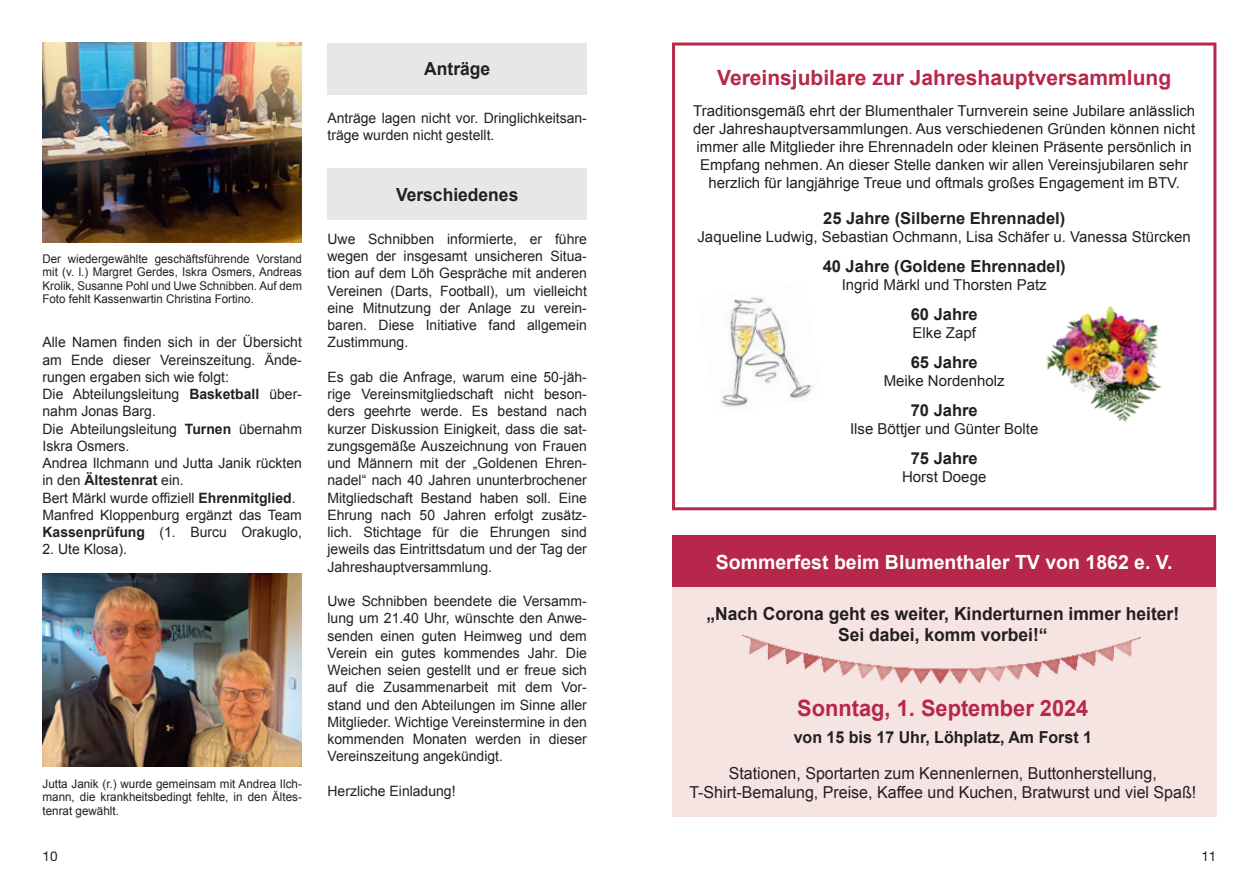
<style>
.page{position:relative;width:1259px;height:893px;background:#fff}
.page>*{position:absolute;margin:0;border:0;box-sizing:border-box;transform-origin:0 0}
.t1{font:700 22.5px "Arial";color:#b6274b}
.t2{font:700 21px "Arial";color:#b6274b}
.t3{font:700 19.5px "Arial";color:#fff}
.t4{font:700 18px/21px "Arial";color:#231f20;text-align:center}
.t5{font:16.5px/19.5px "Arial";color:#231f20;text-align:center}
.t6{font:700 16.5px "Arial";color:#231f20}
.t7{font:15px/18px "Arial";color:#231f20;text-align:center}
.t8{font:14.25px/17.2px "Arial";color:#231f20;text-align:justify}
.t9{font:13.5px "Helvetica Neue";color:#231f20}
.t10{font:12px/13.5px "Arial";color:#231f20;text-align:justify;scale:.96 1}
.t11{font:12px/13.5px "Arial";color:#231f20;text-align:justify}
.s1{font-weight:700}
</style>
<div class="page">
<div style="left:327px;top:43px;width:260px;height:51px;background:#e6e7e9"></div>
<div style="left:327px;top:168px;width:260px;height:52px;background:#e6e7e9"></div>
<img style="left:43px;top:43px;width:259px;height:199px">
<img style="left:43px;top:573px;width:259px;height:193px">
<div style="left:672px;top:587px;width:544px;height:229px;background:#f5e4e2"></div>
<div style="left:672px;top:536px;width:543px;height:51px;background:#b6274b"></div>
<div style="left:672px;top:43px;width:544px;height:467px;border:3px solid #b6274b"></div>
<img style="left:721px;top:297px;width:91px;height:110px">
<img style="left:742px;top:634px;width:399px;height:50px">
<img style="left:1046px;top:306px;width:116px;height:116px">
<p class="t10" style="left:43px;top:252px;width:272px">Der wiedergewählte geschäftsführende Vorstand mit (v. l.) Margret Gerdes, Iskra Osmers, Andreas Krolik, Susanne Pohl und Uwe Schnibben. Auf dem Foto fehlt Kassenwartin Christina Fortino.</p>
<p class="t8" style="left:43px;top:334px;width:261px;text-align:left">Alle Namen finden sich in der Übersicht am Ende dieser Vereinszeitung. Ände&shy;rungen ergaben sich wie folgt:<br>Die Abteilungsleitung <span class="s1">Basketball</span> über&shy;nahm Jonas Barg.<br>Die Abteilungsleitung <span class="s1">Turnen</span> übernahm Iskra Osmers.<br>Andrea Ilchmann und Jutta Janik rückten in den <span class="s1">Ältestenrat</span> ein.<br>Bert Märkl wurde offiziell <span class="s1">Ehrenmitglied</span>.<br>Manfred Kloppenburg ergänzt das Team <span class="s1">Kassenprüfung</span> (1. Burcu Orakuglo,</p>
<p class="t8" style="left:43px;top:541px;width:86px">2. Ute Klosa).</p>
<p class="t11" style="left:43px;top:777px;width:261px">Jutta Janik (r.) wurde gemeinsam mit Andrea Ilch&shy;mann, die krankheitsbedingt fehlte, in den Ältes&shy;tenrat gewählt.</p>
<p class="t4" style="left:424px;top:59px;width:67px">Anträge</p>
<p class="t8" style="left:327px;top:110px;width:261px">Anträge lagen nicht vor. Dringlichkeitsan&shy;träge wurden nicht gestellt.</p>
<p class="t4" style="left:396px;top:184px;width:124px">Verschiedenes</p>
<p class="t8" style="left:327px;top:230px;width:261px">Uwe Schnibben informierte, er führe wegen der insgesamt unsicheren Situa&shy;tion auf dem Löh Gespräche mit anderen Vereinen (Darts, Football), um vielleicht eine Mitnutzung der Anlage zu verein&shy;baren. Diese Initiative fand allgemein Zustimmung.</p>
<p class="t8" style="left:327px;top:368px;width:261px">Es gab die Anfrage, warum eine 50-jäh&shy;rige Vereinsmitgliedschaft nicht beson&shy;ders geehrte werde. Es bestand nach kurzer Diskussion Einigkeit, dass die sat&shy;zungsgemäße Auszeichnung von Frauen und Männern mit der „Goldenen Ehren&shy;nadel“ nach 40 Jahren ununterbrochener Mitgliedschaft Bestand haben soll. Eine Ehrung nach 50 Jahren erfolgt zusätz&shy;lich. Stichtage für die Ehrungen sind jeweils das Eintrittsdatum und der Tag der Jahreshauptversammlung.</p>
<p class="t8" style="left:327px;top:593px;width:261px">Uwe Schnibben beendete die Versamm&shy;lung um 21.40 Uhr, wünschte den Anwe&shy;senden einen guten Heimweg und dem Verein ein gutes kommendes Jahr. Die Weichen seien gestellt und er freue sich auf die Zusammenarbeit mit dem Vor&shy;stand und den Abteilungen im Sinne aller Mitglieder. Wichtige Vereinstermine in den kommenden Monaten werden in dieser Vereinszeitung angekündigt.</p>
<p class="t8" style="left:327px;top:782px;width:130px">Herzliche Einladung!</p>
<h2 class="t2" style="left:717px;top:64px;width:455px">Vereinsjubilare zur Jahreshauptversammlung</h2>
<p class="t7" style="left:693px;top:102px;width:503px">Traditionsgemäß ehrt der Blumenthaler Turnverein seine Jubilare anlässlich der Jahreshauptversammlungen. Aus verschiedenen Gründen können nicht immer alle Mitglieder ihre Ehrennadeln oder kleinen Präsente persönlich in Empfang nehmen. An dieser Stelle danken wir allen Vereinsjubilaren sehr herzlich für langjährige Treue und oftmals großes Engagement im BTV.</p>
<p class="t6" style="left:823px;top:207px;width:244px">25 Jahre (Silberne Ehrennadel)</p>
<p class="t7" style="left:697px;top:228px;width:495px">Jaqueline Ludwig, Sebastian Ochmann, Lisa Schäfer u. Vanessa Stürcken</p>
<p class="t6" style="left:822px;top:255px;width:244px">40 Jahre (Goldene Ehrennadel)</p>
<p class="t7" style="left:842px;top:276px;width:206px">Ingrid Märkl und Thorsten Patz</p>
<p class="t6" style="left:910px;top:303px;width:68px">60 Jahre</p>
<p class="t7" style="left:912px;top:324px;width:65px">Elke Zapf</p>
<p class="t6" style="left:910px;top:351px;width:68px">65 Jahre</p>
<p class="t7" style="left:883px;top:372px;width:122px">Meike Nordenholz</p>
<p class="t6" style="left:910px;top:399px;width:68px">70 Jahre</p>
<p class="t7" style="left:850px;top:420px;width:190px">Ilse Böttjer und Günter Bolte</p>
<p class="t6" style="left:910px;top:447px;width:68px">75 Jahre</p>
<p class="t7" style="left:902px;top:468px;width:86px">Horst Doege</p>
<h3 class="t3" style="left:716px;top:549px;width:458px">Sommerfest beim Blumenthaler TV von 1862 e. V.</h3>
<p class="t4" style="left:706px;top:604px;width:474px">„Nach Corona geht es weiter, Kinderturnen immer heiter!<br>Sei dabei, komm vorbei!“</p>
<h1 class="t1" style="left:797px;top:693px;width:293px">Sonntag, 1. September 2024</h1>
<p class="t6" style="left:793px;top:726px;width:300px">von 15 bis 17 Uhr, Löhplatz, Am Forst 1</p>
<p class="t5" style="left:689px;top:763px;width:508px">Stationen, Sportarten zum Kennenlernen, Buttonherstellung,<br>T-Shirt-Bemalung, Preise, Kaffee und Kuchen, Bratwurst und viel Spaß!</p>
<p class="t9" style="left:43px;top:848px;width:17px">10</p>
<p class="t9" style="left:1201px;top:848px;width:17px">11</p>
</div>
